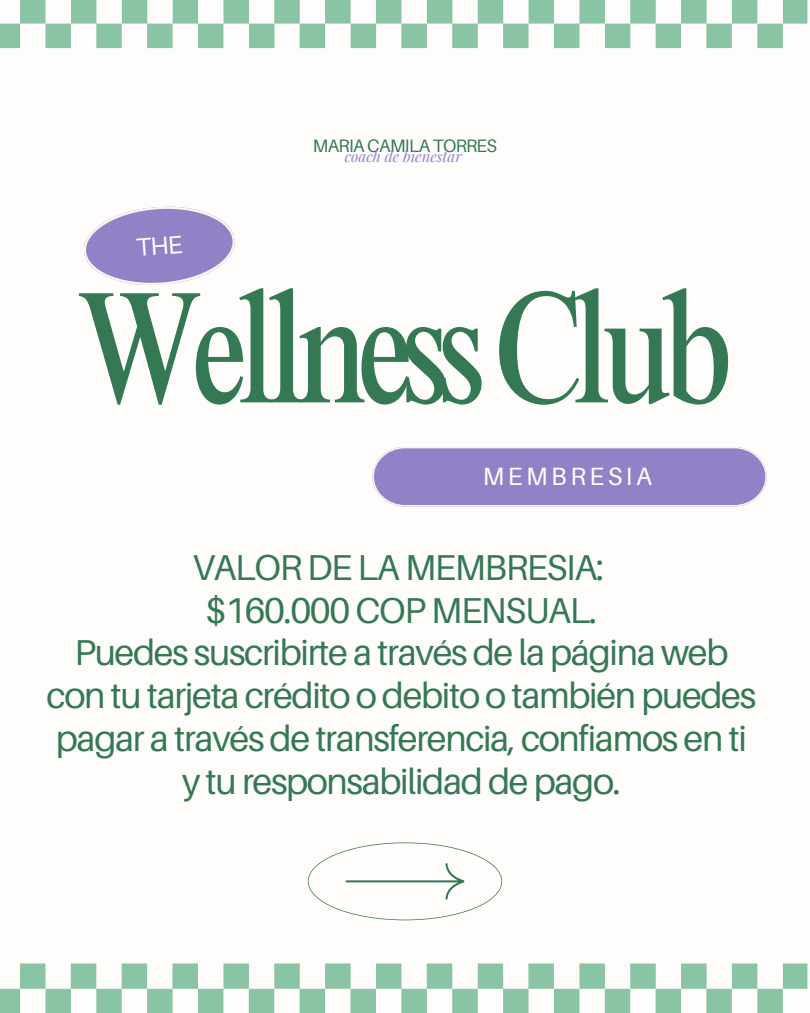
<style>
.page{position:relative;width:810px;height:1013px;background:#fff}
.page>*{position:absolute;margin:0;border:0;box-sizing:border-box;transform-origin:0 0}
.t1{font:condensed 159.9px "Times NRMT Pro";letter-spacing:-.065em;color:#357954}
.t2{font:36px/42.8px "Aileron";letter-spacing:-.035em;color:#357954;text-align:center}
.t3{font:25px "Aileron";letter-spacing:.14em;color:#fff}
.t4{font:18px "Aileron";letter-spacing:-.035em;color:#357954}
.t5{font:italic 15px "Playfair Display";color:#9182c8}
</style>
<div class="page">
<div style="left:0;top:0;width:810px;height:1012px;background:#fffdfb"></div>
<svg style="left:308px;top:842px;width:194px;height:78px"></svg>
<svg style="left:372px;top:447px;width:395px;height:59px;background:#998bcb"></svg>
<svg style="left:0;top:0;width:807px;height:48px"></svg>
<svg style="left:0;top:963px;width:807px;height:49px"></svg>
<svg style="left:84px;top:206px;width:151px;height:79px"></svg>
<h1 class="t4" style="left:313px;top:134px;width:186px">MARIA CAMILA TORRES</h1>
<h3 class="t5" style="left:345px;top:145px;width:118px">coach de bienestar</h3>
<p class="t1" style="left:75px;top:287px;width:661px">WellnessClub</p>
<h3 class="t3" style="left:483px;top:461px;width:171px">MEMBRESIA</h3>
<p class="t2" style="left:47px;top:545px;width:711px">VALOR DE LA MEMBRESIA:<br>$160.000 COP MENSUAL.<br>Puedes suscribirte a través de la página web con tu tarjeta crédito o debito o también puedes pagar a través de transferencia, confiamos en ti y tu responsabilidad de pago.</p>
</div>
